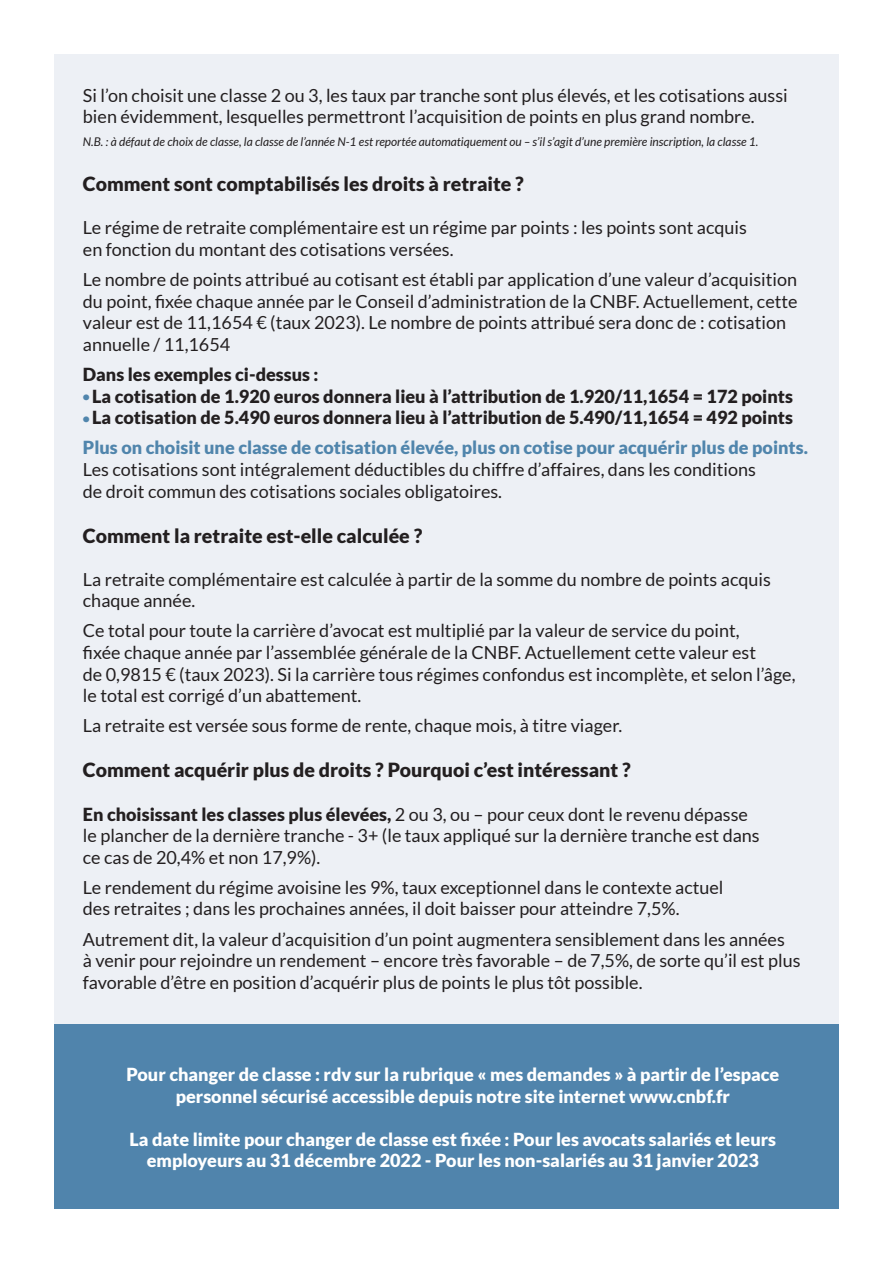
<style>
.page{position:relative;width:893px;height:1263px;background:#fff}
.page>*{position:absolute;margin:0;border:0;box-sizing:border-box;transform-origin:0 0}
.t1{font:900 19.5px "Lato";color:#231f20}
.t2{font:18px/21.6px "Lato";color:#231f20}
.t3{font:900 18px/21.6px "Lato";color:#fff;text-align:center}
.t4{font:900 18px/30.2px "Lato";color:#5085ac}
.t5{font:900 18px "Lato";color:#231f20}
.t6{font:italic 12px "Lato";color:#231f20}
.s1{font-size:12px;color:#5085ac}
.s2{font-size:12px}
.s3{color:#231f20}
.s4{font-weight:900}
</style>
<div class="page">
<div style="left:54px;top:54px;width:785px;height:1155px;background:#edf0f5"></div>
<div style="left:54px;top:1025px;width:785px;height:184px;background:#5084ac"></div>
<p class="t2" style="left:83px;top:84px;width:706px">Si l’on choisit une classe 2 ou 3, les taux par tranche sont plus élevés, et les cotisations aussi bien évidemment, lesquelles permettront l’acquisition de points en plus grand nombre.</p>
<p class="t6" style="left:83px;top:135px;width:677px">N.B. : à défaut de choix de classe, la classe de l’année N-1 est reportée automatiquement ou – s’il s’agit d’une première inscription, la classe 1.</p>
<p class="t1" style="left:83px;top:173px;width:442px">Comment sont comptabilisés les droits à retraite ?</p>
<p class="t2" style="left:83px;top:217px;width:666px">Le régime de retraite complémentaire est un régime par points : les points sont acquis en fonction du montant des cotisations versées.</p>
<p class="t2" style="left:83px;top:269px;width:716px">Le nombre de points attribué au cotisant est établi par application d’une valeur d’acquisition du point, fixée chaque année par le Conseil d’administration de la CNBF. Actuellement, cette valeur est de 11,1654 € (taux 2023). Le nombre de points attribué sera donc de : cotisation annuelle / 11,1654</p>
<p class="t5" style="left:83px;top:364px;width:237px">Dans les exemples ci-dessus :</p>
<p class="t5" style="left:83px;top:385px;width:711px"><span class="s1">•</span> La cotisation de 1.920 euros donnera lieu à l’attribution de 1.920/11,1654 = 172 points</p>
<p class="t4" style="left:83px;top:402px;width:726px"><span class="s2">•</span> <span class="s3">La cotisation de 5.490 euros donnera lieu à l’attribution de 5.490/11,1654 = 492 points<br></span>Plus on choisit une classe de cotisation élevée, plus on cotise pour acquérir plus de points.</p>
<p class="t2" style="left:83px;top:458px;width:675px">Les cotisations sont intégralement déductibles du chiffre d’affaires, dans les conditions de droit commun des cotisations sociales obligatoires.</p>
<p class="t1" style="left:83px;top:524px;width:341px">Comment la retraite est-elle calculée ?</p>
<p class="t2" style="left:83px;top:568px;width:689px">La retraite complémentaire est calculée à partir de la somme du nombre de points acquis chaque année.</p>
<p class="t2" style="left:83px;top:620px;width:714px">Ce total pour toute la carrière d’avocat est multiplié par la valeur de service du point,<br>fixée chaque année par l’assemblée générale de la CNBF. Actuellement cette valeur est<br>de 0,9815 € (taux 2023). Si la carrière tous régimes confondus est incomplète, et selon l’âge, le total est corrigé d’un abattement.</p>
<p class="t2" style="left:83px;top:715px;width:541px">La retraite est versée sous forme de rente, chaque mois, à titre viager.</p>
<p class="t1" style="left:83px;top:759px;width:549px">Comment acquérir plus de droits ? Pourquoi c’est intéressant ?</p>
<p class="t2" style="left:83px;top:803px;width:678px"><span class="s4">En choisissant les classes plus élevées,</span> 2 ou 3, ou – pour ceux dont le revenu dépasse le plancher de la dernière tranche - 3+ (le taux appliqué sur la dernière tranche est dans ce cas de 20,4% et non 17,9%).</p>
<p class="t2" style="left:83px;top:876px;width:642px">Le rendement du régime avoisine les 9%, taux exceptionnel dans le contexte actuel des retraites ; dans les prochaines années, il doit baisser pour atteindre 7,5%.</p>
<p class="t2" style="left:83px;top:928px;width:719px">Autrement dit, la valeur d’acquisition d’un point augmentera sensiblement dans les années<br>à venir pour rejoindre un rendement – encore très favorable – de 7,5%, de sorte qu’il est plus favorable d’être en position d’acquérir plus de points le plus tôt possible.</p>
<p class="t3" style="left:126px;top:1063px;width:655px">Pour changer de classe : rdv sur la rubrique « mes demandes » à partir de l’espace personnel sécurisé accessible depuis notre site internet www.cnbf.fr</p>
<p class="t3" style="left:130px;top:1128px;width:648px">La date limite pour changer de classe est fixée : Pour les avocats salariés et leurs employeurs au 31 décembre 2022 - Pour les non-salariés au 31 janvier 2023</p>
</div>
